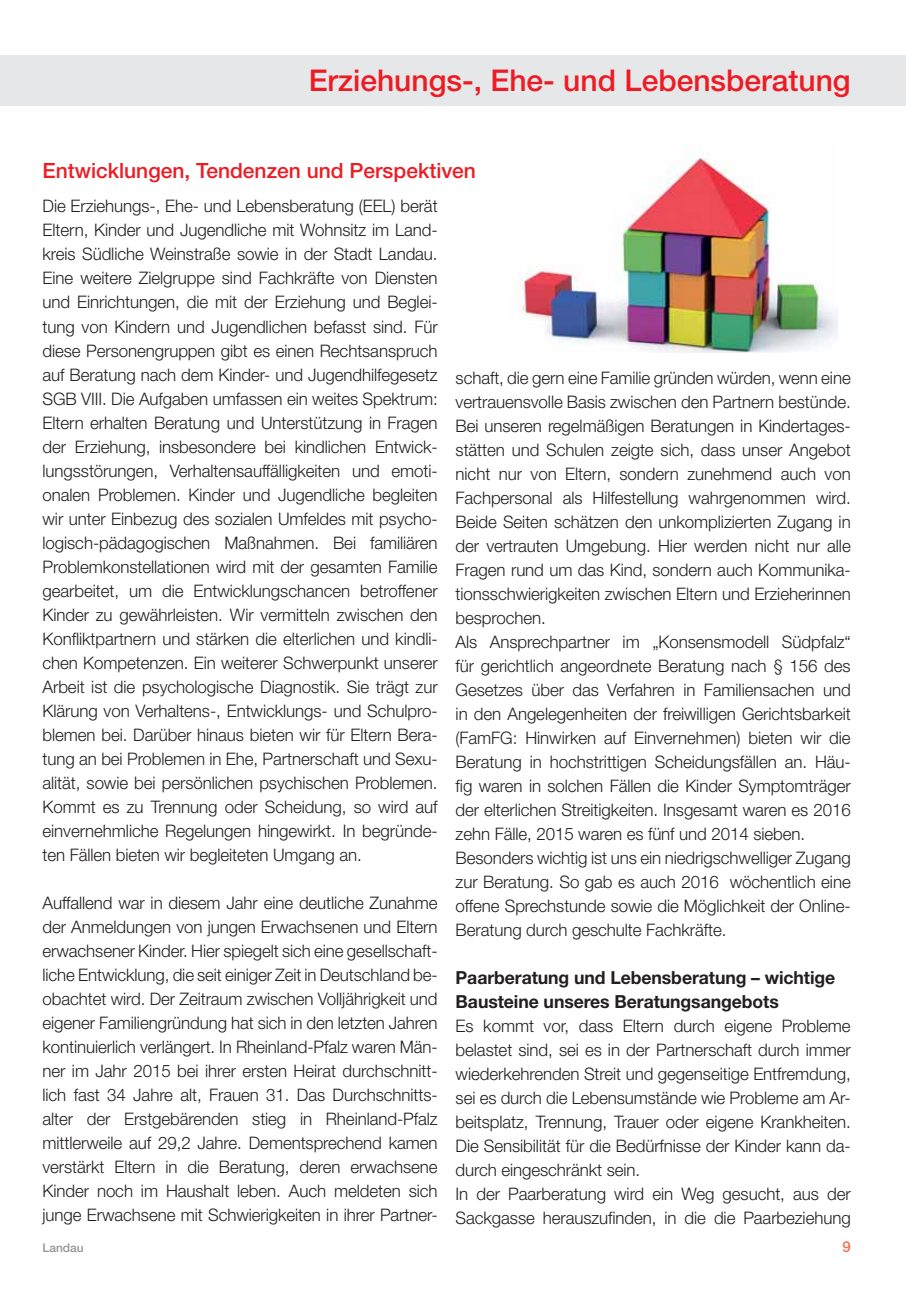
<style>
.page{position:relative;width:906px;height:1289px;background:#fff}
.page>*{position:absolute;margin:0;border:0;box-sizing:border-box;transform-origin:0 0}
.t1{font:500 30px "Helvetica Neue";color:#ed1c24}
.t2{font:500 21px "Helvetica Neue";color:#ed1c24}
.t3{font:700 18px/24px "Helvetica Neue";letter-spacing:-.005em;color:#231f20}
.t4{font:300 17.25px/24px "Helvetica Neue";letter-spacing:-.005em;color:#231f20;text-align:justify}
.t5{font:500 15px "Helvetica Neue";color:#f37052}
.t6{font:500 12px "Helvetica Neue";color:#939598}
</style>
<div class="page">
<div style="left:0;top:55px;width:906px;height:50px;background:#e6e7e8"></div>
<img style="left:510px;top:145px;width:327px;height:208px">
<h1 class="t1" style="left:309px;top:70px;width:543px">Erziehungs-, Ehe- und Lebensberatung</h1>
<p class="t2" style="left:43px;top:163px;width:435px">Entwicklungen, Tendenzen und Perspektiven</p>
<p class="t4" style="left:43px;top:196px;width:397px">Die Erziehungs-, Ehe- und Lebensberatung (EEL) berät Eltern, Kinder und Jugendliche mit Wohnsitz im Land&shy;kreis Südliche Weinstraße sowie in der Stadt Landau.<br>Eine weitere Zielgruppe sind Fachkräfte von Diensten und Einrichtungen, die mit der Erziehung und Beglei&shy;tung von Kindern und Jugendlichen befasst sind. Für diese Personengruppen gibt es einen Rechtsanspruch auf Beratung nach dem Kinder- und Jugendhilfegesetz SGB VIII. Die Aufgaben umfassen ein weites Spektrum:<br>Eltern erhalten Beratung und Unterstützung in Fragen der Erziehung, insbesondere bei kindlichen Entwick&shy;lungsstörungen, Verhaltensauffälligkeiten und emoti&shy;onalen Problemen. Kinder und Jugendliche begleiten wir unter Einbezug des sozialen Umfeldes mit psycho&shy;logisch-pädagogischen Maßnahmen. Bei familiären Problemkonstellationen wird mit der gesamten Familie gearbeitet, um die Entwicklungschancen betroffener Kinder zu gewährleisten. Wir vermitteln zwischen den Konfliktpartnern und stärken die elterlichen und kindli&shy;chen Kompetenzen. Ein weiterer Schwerpunkt unserer Arbeit ist die psychologische Diagnostik. Sie trägt zur Klärung von Verhaltens-, Entwicklungs- und Schulpro&shy;blemen bei. Darüber hinaus bieten wir für Eltern Bera&shy;tung an bei Problemen in Ehe, Partnerschaft und Sexu&shy;alität, sowie bei persönlichen psychischen Problemen.<br>Kommt es zu Trennung oder Scheidung, so wird auf einvernehmliche Regelungen hingewirkt. In begründe&shy;ten Fällen bieten wir begleiteten Umgang an.</p>
<p class="t4" style="left:43px;top:892px;width:397px">Auffallend war in diesem Jahr eine deutliche Zunahme der Anmeldungen von jungen Erwachsenen und Eltern erwachsener Kinder. Hier spiegelt sich eine gesellschaft&shy;liche Entwicklung, die seit einiger Zeit in Deutschland be&shy;obachtet wird. Der Zeitraum zwischen Volljährigkeit und eigener Familiengründung hat sich in den letzten Jahren kontinuierlich verlängert. In Rheinland-Pfalz waren Män&shy;ner im Jahr 2015 bei ihrer ersten Heirat durchschnitt&shy;lich fast 34 Jahre alt, Frauen 31. Das Durchschnitts&shy;alter der Erstgebärenden stieg in Rheinland-Pfalz mittlerweile auf 29,2 Jahre. Dementsprechend kamen verstärkt Eltern in die Beratung, deren erwachsene Kinder noch im Haushalt leben. Auch meldeten sich junge Erwachsene mit Schwierigkeiten in ihrer Partner-</p>
<p class="t4" style="left:455px;top:367px;width:397px;text-align:left">schaft, die gern eine Familie gründen würden, wenn eine vertrauensvolle Basis zwischen den Partnern bestünde.<br>Bei unseren regelmäßigen Beratungen in Kindertages&shy;stätten und Schulen zeigte sich, dass unser Angebot nicht nur von Eltern, sondern zunehmend auch von Fachpersonal als Hilfestellung wahrgenommen wird.<br>Beide Seiten schätzen den unkomplizierten Zugang in der vertrauten Umgebung. Hier werden nicht nur alle Fragen rund um das Kind, sondern auch Kommunika&shy;tionsschwierigkeiten zwischen Eltern und Erzieherinnen besprochen.<br>Als Ansprechpartner im „Konsensmodell Südpfalz“ für gerichtlich angeordnete Beratung nach § 156 des Gesetzes über das Verfahren in Familiensachen und in den Angelegenheiten der freiwilligen Gerichtsbarkeit (FamFG: Hinwirken auf Einvernehmen) bieten wir die Beratung in hochstrittigen Scheidungsfällen an. Häu&shy;fig waren in solchen Fällen die Kinder Symptomträger der elterlichen Streitigkeiten. Insgesamt waren es 2016 zehn Fälle, 2015 waren es fünf und 2014 sieben.<br>Besonders wichtig ist uns ein niedrigschwelliger Zugang zur Beratung. So gab es auch 2016 wöchentlich eine offene Sprechstunde sowie die Möglichkeit der Online-Beratung durch geschulte Fachkräfte.</p>
<p class="t3" style="left:455px;top:967px;width:381px">Paarberatung und Lebensberatung – wichtige<br>Bausteine unseres Beratungsangebots</p>
<p class="t4" style="left:455px;top:1015px;width:397px;text-align:left">Es kommt vor, dass Eltern durch eigene Probleme belastet sind, sei es in der Partnerschaft durch immer wiederkehrenden Streit und gegenseitige Entfremdung, sei es durch die Lebensumstände wie Probleme am Ar&shy;beitsplatz, Trennung, Trauer oder eigene Krankheiten.<br>Die Sensibilität für die Bedürfnisse der Kinder kann da&shy;durch eingeschränkt sein.<br>In der Paarberatung wird ein Weg gesucht, aus der Sackgasse herauszufinden, in die die Paarbeziehung</p>
<p class="t6" style="left:43px;top:1243px;width:43px">Landau</p>
<p class="t5" style="left:842px;top:1241px;width:10px">9</p>
</div>
